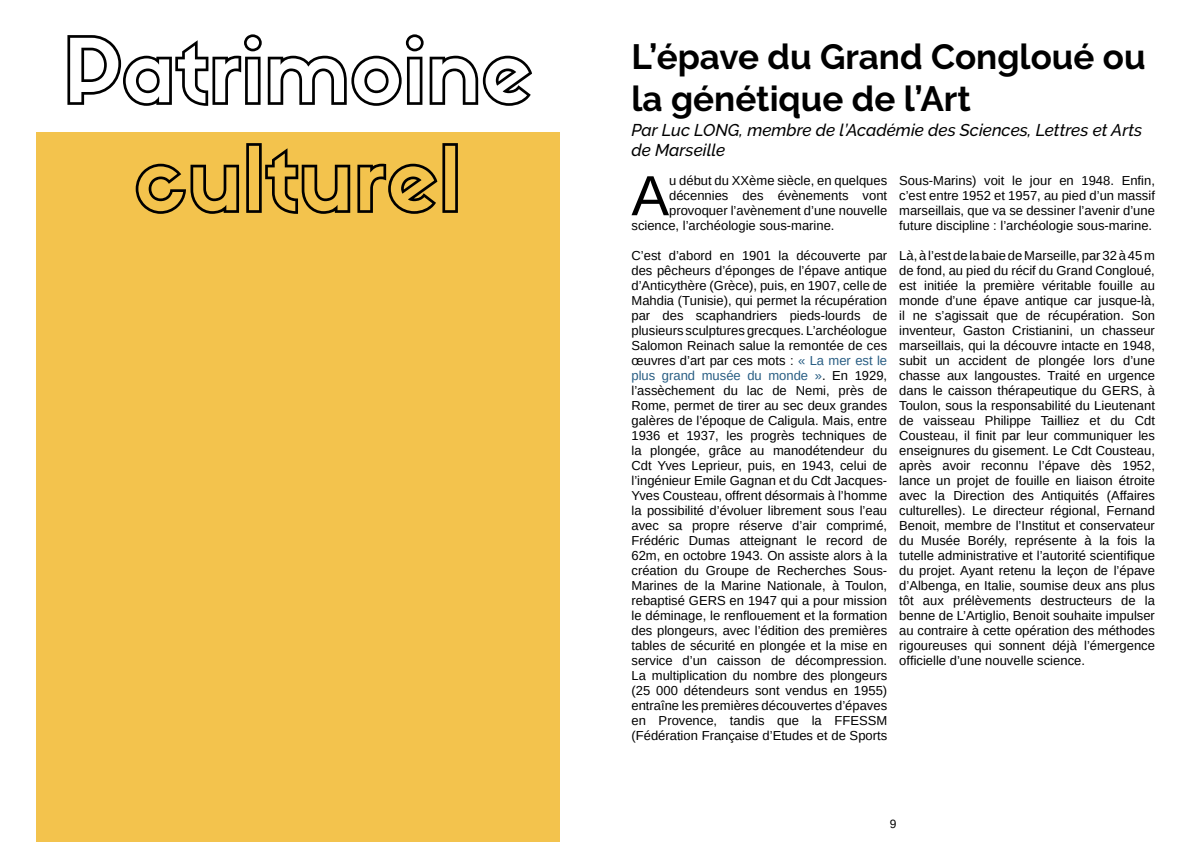
<style>
.page{position:relative;width:1191px;height:842px;background:#fff}
.page>*{position:absolute;margin:0;border:0;box-sizing:border-box;transform-origin:0 0}
.t1{font:90px/108px "Sifonn Basic Outline";color:#000;text-align:center}
.t2{font:56.6px "Arimo";color:#000}
.t3{font:700 35px/42px "Raleway";color:#000}
.t4{font:italic 500 17px/20.4px "Raleway";color:#000}
.t5{font:13px/15px "Arimo";color:#000;text-align:justify}
.t6{font:12px "Arimo";color:#000}
.s1{color:#285d83}
</style>
<div class="page">
<div style="left:36px;top:132px;width:523px;height:697px;background:#f3c34d"></div>
<div style="left:36px;top:806px;width:523px;height:36px;background:#f3c34d"></div>
<h1 class="t1" style="left:62px;top:17px;width:473px">Patrimoine culturel</h1>
<h3 class="t3" style="left:631px;top:36px;width:516px">L’épave du Grand Congloué ou la génétique de l’Art</h3>
<h3 class="t4" style="left:631px;top:119px;width:512px">Par Luc LONG, membre de l’Académie des Sciences, Lettres et Arts de Marseille</h3>
<h2 class="t2" style="left:631px;top:160px;width:39px">A</h2>
<p class="t5" style="left:669px;top:173px;width:219px">u début du XXème siècle, en quelques</p>
<p class="t5" style="left:899px;top:173px;width:257px">Sous-Marins) voit le jour en 1948. Enfin, c’est entre 1952 et 1957, au pied d’un massif marseillais, que va se dessiner l’avenir d’une future discipline : l’archéologie sous-marine.</p>
<p class="t5" style="left:899px;top:248px;width:257px">Là, à l’est de la baie de Marseille, par 32 à 45 m de fond, au pied du récif du Grand Congloué, est initiée la première véritable fouille au monde d’une épave antique car jusque-là, il ne s’agissait que de récupération. Son inventeur, Gaston Cristianini, un chasseur marseillais, qui la découvre intacte en 1948, subit un accident de plongée lors d’une chasse aux langoustes. Traité en urgence dans le caisson thérapeutique du GERS, à Toulon, sous la responsabilité du Lieutenant de vaisseau Philippe Tailliez et du Cdt Cousteau, il finit par leur communiquer les enseignures du gisement. Le Cdt Cousteau, après avoir reconnu l’épave dès 1952, lance un projet de fouille en liaison étroite avec la Direction des Antiquités (Affaires culturelles). Le directeur régional, Fernand Benoit, membre de l’Institut et conservateur du Musée Borély, représente à la fois la tutelle administrative et l’autorité scientifique du projet. Ayant retenu la leçon de l’épave d’Albenga, en Italie, soumise deux ans plus tôt aux prélèvements destructeurs de la benne de L’Artiglio, Benoit souhaite impulser au contraire à cette opération des méthodes rigoureuses qui sonnent déjà l’émergence officielle d’une nouvelle science.</p>
<p class="t5" style="left:669px;top:188px;width:219px">décennies des évènements vont</p>
<p class="t5" style="left:669px;top:203px;width:219px">provoquer l’avènement d’une nouvelle</p>
<p class="t5" style="left:631px;top:218px;width:205px">science, l’archéologie sous-marine.</p>
<p class="t5" style="left:631px;top:248px;width:257px">C’est d’abord en 1901 la découverte par des pêcheurs d’éponges de l’épave antique d’Anticythère (Grèce), puis, en 1907, celle de Mahdia (Tunisie), qui permet la récupération par des scaphandriers pieds-lourds de plusieurs sculptures grecques. L’archéologue Salomon Reinach salue la remontée de ces œuvres d’art par ces mots : <span class="s1">« La mer est le plus grand musée du monde »</span>. En 1929, l’assèchement du lac de Nemi, près de Rome, permet de tirer au sec deux grandes galères de l’époque de Caligula. Mais, entre 1936 et 1937, les progrès techniques de la plongée, grâce au manodétendeur du Cdt Yves Leprieur, puis, en 1943, celui de l’ingénieur Emile Gagnan et du Cdt Jacques-Yves Cousteau, offrent désormais à l’homme la possibilité d’évoluer librement sous l’eau avec sa propre réserve d’air comprimé, Frédéric Dumas atteignant le record de 62m, en octobre 1943. On assiste alors à la création du Groupe de Recherches Sous-Marines de la Marine Nationale, à Toulon, rebaptisé GERS en 1947 qui a pour mission le déminage, le renflouement et la formation des plongeurs, avec l’édition des premières tables de sécurité en plongée et la mise en service d’un caisson de décompression.<br>La multiplication du nombre des plongeurs (25 000 détendeurs sont vendus en 1955) entraîne les premières découvertes d’épaves en Provence, tandis que la FFESSM (Fédération Française d’Etudes et de Sports</p>
<p class="t6" style="left:890px;top:816px;width:8px">9</p>
</div>
